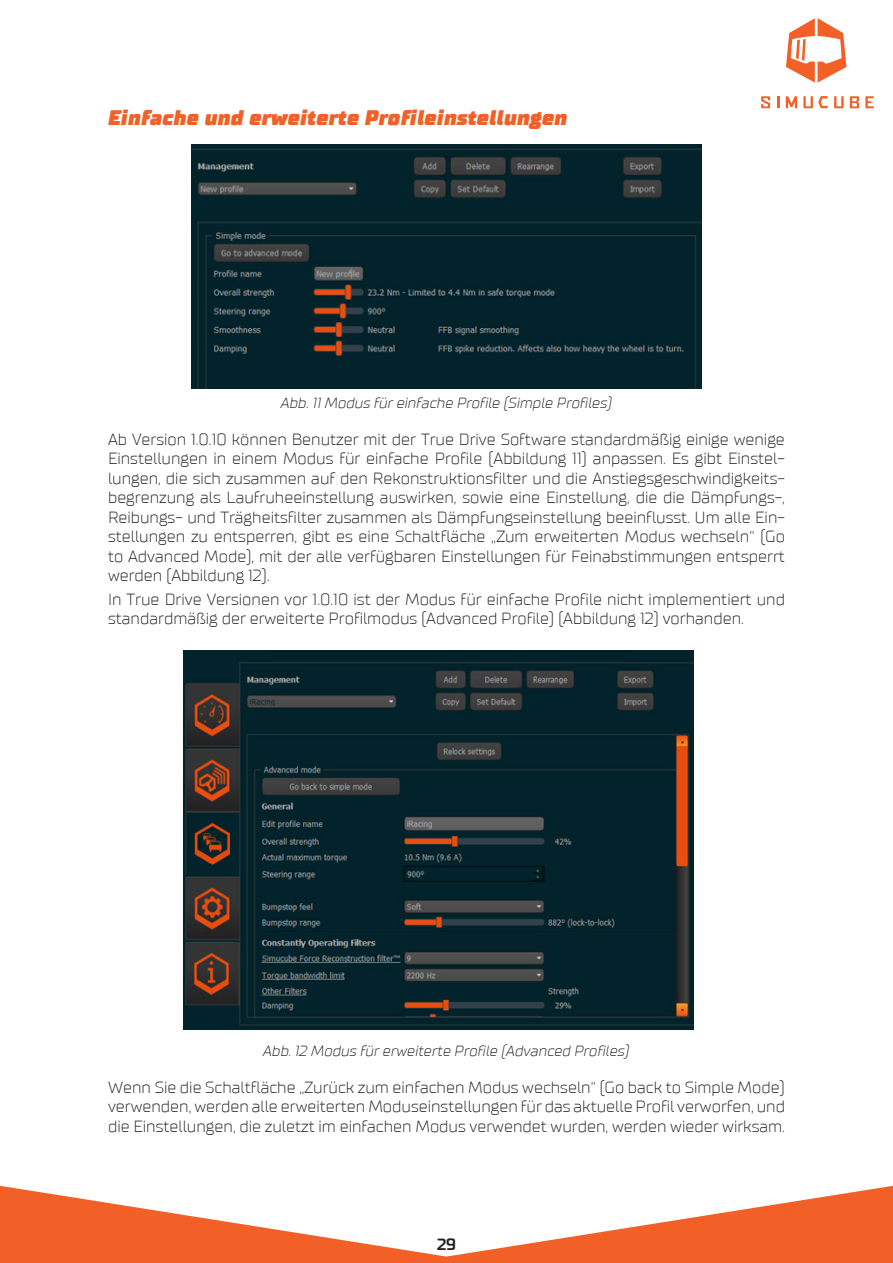
<style>
.page{position:relative;width:893px;height:1263px;background:#fff}
.page>*{position:absolute;margin:0;border:0;box-sizing:border-box;transform-origin:0 0}
.Heading_2{font:italic 900 21px "TT Supermolot";color:#f26027}
.Normal_1{font:300 16.5px/19.5px "TT Supermolot";color:#231f20;text-align:justify}
.t1{font:700 16.5px "TT Supermolot";color:#231f20}
.Image_captions{font:italic 300 15px "TT Supermolot";color:#231f20}
</style>
<div class="page">
<svg style="left:0;top:1186px;width:893px;height:77px;fill:#f26027"></svg>
<svg style="left:786px;top:18px;width:60px;height:65px"></svg>
<svg style="left:761px;top:96px;width:9px;height:12px"></svg>
<svg style="left:777px;top:96px;width:2px;height:12px"></svg>
<svg style="left:786px;top:96px;width:11px;height:12px"></svg>
<svg style="left:834px;top:96px;width:10px;height:12px"></svg>
<svg style="left:850px;top:96px;width:9px;height:12px"></svg>
<svg style="left:865px;top:96px;width:9px;height:12px"></svg>
<svg style="left:803px;top:96px;width:25px;height:12px"></svg>
<img style="left:183px;top:650px;width:510px;height:380px">
<img style="left:191px;top:144px;width:511px;height:244px">
<p class="Heading_2" style="left:108px;top:104px;width:461px">Einfache und erweiterte Profileinstellungen</p>
<p class="Image_captions" style="left:281px;top:394px;width:333px">Abb. 11 Modus für einfache Profile (Simple Profiles)</p>
<p class="Normal_1" style="left:108px;top:429px;width:678px">Ab Version 1.0.10 können Benutzer mit der True Drive Software standardmäßig einige wenige Einstellungen in einem Modus für einfache Profile (Abbildung 11) anpassen. Es gibt Einstel&shy;lungen, die sich zusammen auf den Rekonstruktionsfilter und die Anstiegsgeschwindigkeits&shy;begrenzung als Laufruheeinstellung auswirken, sowie eine Einstellung, die die Dämpfungs-, Reibungs- und Trägheitsfilter zusammen als Dämpfungseinstellung beeinflusst. Um alle Ein&shy;stellungen zu entsperren, gibt es eine Schaltfläche „Zum erweiterten Modus wechseln“ (Go to Advanced Mode), mit der alle verfügbaren Einstellungen für Feinabstimmungen entsperrt werden (Abbildung 12).</p>
<p class="Normal_1" style="left:108px;top:589px;width:679px">In True Drive Versionen vor 1.0.10 ist der Modus für einfache Profile nicht implementiert und standardmäßig der erweiterte Profilmodus (Advanced Profile) (Abbildung 12) vorhanden.</p>
<p class="Image_captions" style="left:263px;top:1042px;width:368px">Abb. 12 Modus für erweiterte Profile (Advanced Profiles)</p>
<p class="Normal_1" style="left:108px;top:1077px;width:678px">Wenn Sie die Schaltfläche „Zurück zum einfachen Modus wechseln“ (Go back to Simple Mode) verwenden, werden alle erweiterten Moduseinstellungen für das aktuelle Profil verworfen, und die Einstellungen, die zuletzt im einfachen Modus verwendet wurden, werden wieder wirksam.</p>
<p class="t1" style="left:437px;top:1234px;width:20px">29</p>
</div>
